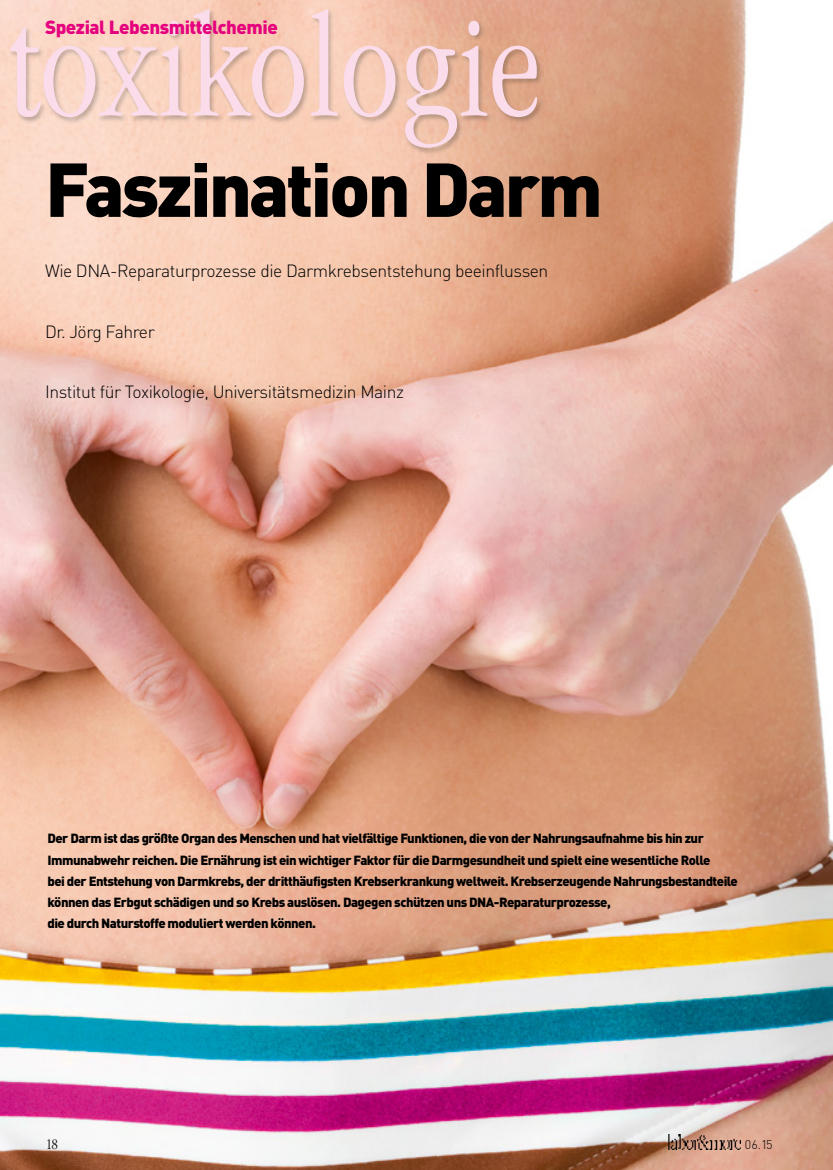
<style>
.page{position:relative;width:833px;height:1170px;background:#fff}
.page>*{position:absolute;margin:0;border:0;box-sizing:border-box;transform-origin:0 0}
.t1{font:300 condensed 150px "Garamond";color:#fadceb}
.t2{font:900 75px "DIN Pro";letter-spacing:-.04em;color:#000}
.t3{font:900 18.75px "DIN Pro";letter-spacing:-.025em;color:#e5007d}
.t4{font:300 17.5px "DIN Pro";letter-spacing:-.025em;color:#000}
.t5{font:300 condensed 15px "Garamond";color:#000}
.t6{font:900 13.12px/21.2px "DIN Pro";letter-spacing:-.04em;color:#000}
.t7{font:300 12.5px "DIN";color:#000}
</style>
<div class="page">
<img style="left:0;top:0;width:833px;height:1169px">
<img style="left:9px;top:8px;width:534px;height:146px">
<img style="left:667px;top:1134px;width:73px;height:15px">
<h1 class="t1" style="left:7px;top:-13px;width:535px">toxikologie</h1>
<h3 class="t3" style="left:45px;top:15px;width:234px">Spezial Lebensmittelchemie</h3>
<h2 class="t2" style="left:45px;top:139px;width:559px">Faszination Darm</h2>
<h3 class="t4" style="left:45px;top:259px;width:505px">Wie DNA-Reparaturproze sse die Darmkrebsentstehung beeinflussen</h3>
<h3 class="t4" style="left:45px;top:319px;width:111px">Dr. Jörg Fahrer</h3>
<h3 class="t4" style="left:45px;top:380px;width:360px">Institut für Toxikologie, Universitätsmedizin Mainz</h3>
<p class="t6" style="left:47px;top:827px;width:692px">Der Darm ist das größte Organ des Menschen und hat vielfältige Funktionen, die von der Nahrungsaufnahme bis hin zur Immun abwehr reichen. Die Ernährung ist ein wichtiger Faktor für die Darmgesundheit und spielt eine wesentliche Rolle<br>bei der Entstehung von Darmkrebs, der dritthäufigsten Krebserkrankung weltweit. Krebserzeugende Nahrungsbestandteile können das Erbgut schädigen und so Krebs auslösen. Dagegen schützen uns DNA-Reparaturprozesse,<br>die durch Naturstoffe moduliert werden können.</p>
<p class="t5" style="left:46px;top:1136px;width:13px">18</p>
<p class="t7" style="left:745px;top:1136px;width:29px">06.15</p>
</div>
